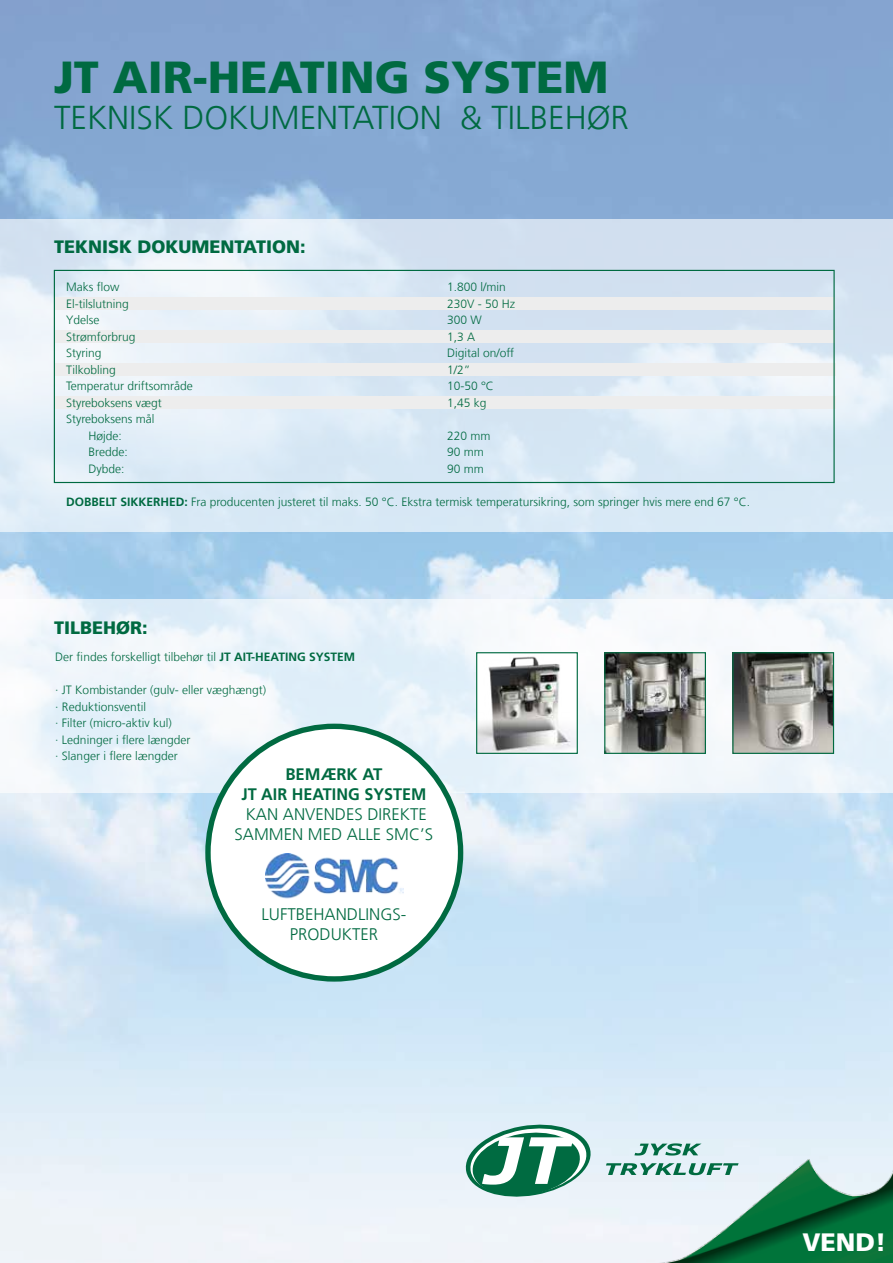
<style>
.page{position:relative;width:893px;height:1263px;background:#fff}
.page>*{position:absolute;margin:0;border:0;box-sizing:border-box;transform-origin:0 0}
.t1{font:900 45px "Frutiger LT Com";color:#006a41}
.t2{font:300 33px "Frutiger LT Com";color:#006a41}
.t3{font:900 25.2px "Frutiger LT Com";color:#fff}
.t4{font:900 18px "Frutiger LT Com";color:#006a41}
.t5{font:300 16.65px/20.1px "Frutiger LT Com";color:#006a41;text-align:center}
.t6{font:700 16.65px/20.1px "Frutiger LT Com";color:#006a41;text-align:center}
.t7{font:300 12px/16.5px "Frutiger LT Com";color:#006a41}
.s1{font-weight:700}
</style>
<div class="page">
<img style="left:0;top:0;width:893px;height:1263px">
<img style="left:611px;top:1120px;width:282px;height:143px">
<svg style="left:0;top:219px;width:893px;height:312px;background:#dbe9f4"></svg>
<svg style="left:0;top:599px;width:893px;height:194px;fill:#eef5fb"></svg>
<div style="left:54px;top:297px;width:781px;height:13px;background:#ededed"></div>
<div style="left:54px;top:331px;width:780px;height:12px;background:#ededed"></div>
<div style="left:55px;top:363px;width:780px;height:12px;background:#ededed"></div>
<div style="left:55px;top:396px;width:780px;height:13px;background:#ededed"></div>
<div style="left:54px;top:270px;width:781px;height:213px;border:1px solid #006a41"></div>
<svg style="left:464px;top:1119px;width:284px;height:86px;background:#b3d3cf"></svg>
<img style="left:478px;top:654px;width:98px;height:98px">
<div style="left:476px;top:652px;width:102px;height:102px;border:1px solid #006a41"></div>
<img style="left:606px;top:654px;width:98px;height:98px">
<div style="left:604px;top:652px;width:102px;height:102px;border:1px solid #006a41"></div>
<img style="left:734px;top:654px;width:98px;height:98px">
<div style="left:732px;top:652px;width:102px;height:102px;border:1px solid #006a41"></div>
<div style="left:208px;top:726px;width:253px;height:253px;background:#fff;border-radius:50%"></div>
<img style="left:266px;top:853px;width:137px;height:46px">
<h1 class="t1" style="left:54px;top:50px;width:556px">JT AIR-HEATING SYSTEM</h1>
<h2 class="t2" style="left:54px;top:99px;width:576px">TEKNISK DOKUMENTATION &amp; TILBEHØR</h2>
<h3 class="t4" style="left:54px;top:235px;width:253px">TEKNISK DOKUMENTATION:</h3>
<p class="t7" style="left:66px;top:279px;width:55px">Maks flow</p>
<p class="t7" style="left:447px;top:279px;width:60px">1.800 l/min</p>
<p class="t7" style="left:66px;top:295px;width:64px">El-tilslutning</p>
<p class="t7" style="left:447px;top:295px;width:70px">230V - 50 Hz</p>
<p class="t7" style="left:66px;top:312px;width:35px">Ydelse</p>
<p class="t7" style="left:447px;top:312px;width:36px">300 W</p>
<p class="t7" style="left:66px;top:328px;width:71px">Strømforbrug</p>
<p class="t7" style="left:447px;top:328px;width:30px">1,3 A</p>
<p class="t7" style="left:66px;top:345px;width:37px">Styring</p>
<p class="t7" style="left:447px;top:345px;width:69px">Digital on/off</p>
<p class="t7" style="left:66px;top:361px;width:51px">Tilkobling</p>
<p class="t7" style="left:447px;top:361px;width:25px">1/2”</p>
<p class="t7" style="left:66px;top:378px;width:128px">Temperatur driftsområde</p>
<p class="t7" style="left:447px;top:378px;width:48px">10-50 °C</p>
<p class="t7" style="left:66px;top:394px;width:97px">Styreboksens vægt</p>
<p class="t7" style="left:447px;top:394px;width:41px">1,45 kg</p>
<p class="t7" style="left:89px;top:411px;width:67px;text-indent:-22px">Styreboksens mål<br>Højde:</p>
<p class="t7" style="left:447px;top:427px;width:45px">220 mm</p>
<p class="t7" style="left:89px;top:444px;width:41px">Bredde:</p>
<p class="t7" style="left:447px;top:444px;width:38px">90 mm</p>
<p class="t7" style="left:89px;top:460px;width:38px">Dybde:</p>
<p class="t7" style="left:447px;top:460px;width:38px">90 mm</p>
<p class="t7" style="left:66px;top:493px;width:685px"><span class="s1">DOBBELT SIKKERHED:</span> Fra producenten justeret til maks. 50 °C. Ekstra termisk temperatursikring, som springer hvis mere end 67 °C.</p>
<h3 class="t4" style="left:54px;top:617px;width:95px">TILBEHØR:</h3>
<p class="t7" style="left:55px;top:649px;width:301px">Der findes forskelligt tilbehør til <span class="s1">JT AIT-HEATING SYSTEM</span></p>
<p class="t7" style="left:55px;top:682px;width:212px">· JT Kombistander (gulv- eller væghængt) · Reduktionsventil<br>· Filter (micro-aktiv kul)<br>· Ledninger i flere længder<br>· Slanger i flere længder</p>
<h3 class="t6" style="left:241px;top:764px;width:187px">BEMÆRK AT<br>JT AIR HEATING SYSTEM</h3>
<h3 class="t5" style="left:235px;top:804px;width:200px">KAN ANVENDES DIREKTE<br>SAMMEN MED ALLE SMC’S</h3>
<h3 class="t5" style="left:262px;top:905px;width:146px">LUFTBEHANDLINGS-<br>PRODUKTER</h3>
<h3 class="t3" style="left:802px;top:1227px;width:85px">VEND!</h3>
</div>
